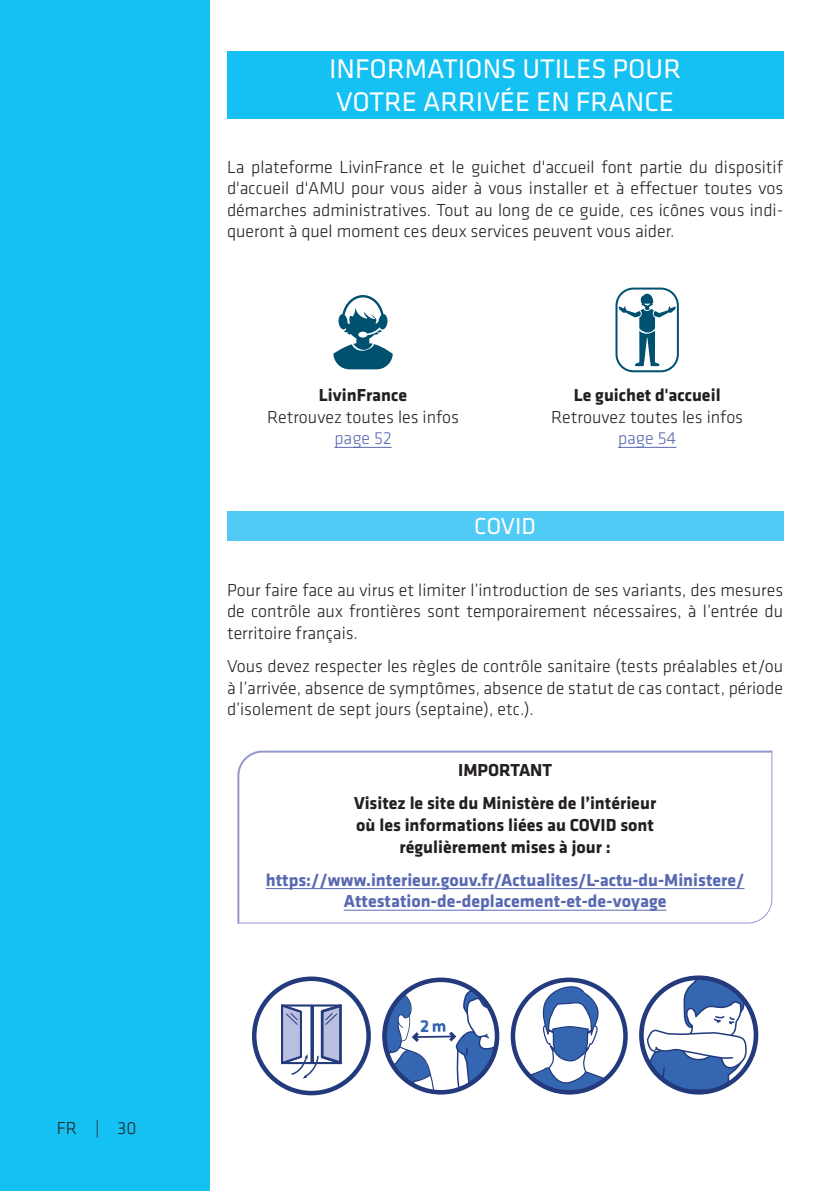
<style>
.page{position:relative;width:840px;height:1191px;background:#fff}
.page>*{position:absolute;margin:0;border:0;box-sizing:border-box;transform-origin:0 0}
.t1{font:28px/33.6px "Klavika Basic";color:#fff}
.t2{font:24px "Klavika Basic";letter-spacing:-.005em;color:#fff}
.t3{font:300 18px/21.6px "Klavika Basic";color:#231f20;text-align:justify}
.t4{font:700 18px/33px "Klavika Basic";color:#231f20;text-align:center}
.t5{font:700 18px/21.6px "Klavika Basic";color:#5969b1;text-align:center}
.t6{font:300 18px "Klavika Basic";color:#5969b1}
.t7{font:700 18px "Klavika Basic";color:#3566b1}
</style>
<div class="page">
<div style="left:227px;top:51px;width:555px;height:67px;background:#15c0f2"></div>
<hr style="left:334px;top:447px;width:57px;height:1px;background:#5969b1">
<hr style="left:617px;top:447px;width:59px;height:1px;background:#5969b1">
<div style="left:227px;top:511px;width:555px;height:29px;background:#51caf5"></div>
<svg style="left:237px;top:750px;width:535px;height:173px"></svg>
<hr style="left:265px;top:888px;width:479px;height:1px;background:#5969b1">
<hr style="left:343px;top:910px;width:323px;height:1px;background:#5969b1">
<div style="left:0;top:0;width:209px;height:1191px;background:#15c0f2"></div>
<svg style="left:334px;top:295px;width:57px;height:73px"></svg>
<div style="left:331px;top:287px;width:63px;height:84px;border:2px solid #fff;border-radius:17px"></div>
<svg style="left:616px;top:288px;width:61px;height:83px"></svg>
<svg style="left:618px;top:294px;width:57px;height:72px"></svg>
<div style="left:615px;top:287px;width:63px;height:85px;border:2px solid #005070;border-radius:17px"></div>
<svg style="left:252px;top:977px;width:118px;height:118px"></svg>
<div style="left:252px;top:976px;width:118px;height:119px;border:5px solid #233b7d;border-radius:50%"></div>
<svg style="left:281px;top:1002px;width:62px;height:76px"></svg>
<svg style="left:516px;top:986px;width:111px;height:108px"></svg>
<div style="left:510px;top:977px;width:117px;height:117px;border:5px solid #233b7d;border-radius:50%"></div>
<svg style="left:382px;top:983px;width:116px;height:110px"></svg>
<div style="left:382px;top:977px;width:117px;height:117px;border:5px solid #233b7d;border-radius:50%"></div>
<svg style="left:644px;top:976px;width:103px;height:115px"></svg>
<div style="left:638px;top:975px;width:119px;height:119px;border:5px solid #233b7d;border-radius:50%"></div>
<p class="t3" style="left:57px;top:1117px;width:81px">FR | 30</p>
<h1 class="t1" style="left:329px;top:51px;width:353px">INFORMATIONS UTILES POUR<br>VOTRE ARRIVÉE EN FRANCE</h1>
<p class="t3" style="left:227px;top:156px;width:557px">La plateforme LivinFrance et le guichet d'accueil font partie du dispositif d'accueil d'AMU pour vous aider à vous installer et à effectuer toutes vos démarches administratives. Tout au long de ce guide, ces icônes vous indi&shy;queront à quel moment ces deux services peuvent vous aider.</p>
<p class="t4" style="left:319px;top:378px;width:90px">LivinFrance</p>
<p class="t3" style="left:267px;top:406px;width:193px">Retrouvez toutes les infos</p>
<p class="t6" style="left:334px;top:427px;width:59px">page 52</p>
<p class="t4" style="left:573px;top:378px;width:148px">Le guichet d'accueil</p>
<p class="t3" style="left:551px;top:406px;width:193px">Retrouvez toutes les infos</p>
<p class="t6" style="left:617px;top:427px;width:60px">page 54</p>
<h2 class="t2" style="left:474px;top:511px;width:63px">COVID</h2>
<p class="t3" style="left:227px;top:579px;width:557px">Pour faire face au virus et limiter l’introduction de ses variants, des mesures de contrôle aux frontières sont temporairement nécessaires, à l’entrée du territoire français.</p>
<p class="t3" style="left:227px;top:655px;width:557px">Vous devez respecter les règles de contrôle sanitaire (tests préalables et/ou à l’arrivée, absence de symptômes, absence de statut de cas contact, période d’isolement de sept jours (septaine), etc.).</p>
<p class="t4" style="left:354px;top:753px;width:303px">IMPORTANT<br>Visitez le site du Ministère de l’intérieur</p>
<p class="t4" style="left:356px;top:813px;width:299px;line-height:21.6px">où les informations liées au COVID sont régulièrement mises à jour :</p>
<p class="t5" style="left:265px;top:868px;width:480px">https://www.interieur.gouv.fr/Actualites/L-actu-du-Ministere/<br>Attestation-de-deplacement-et-de-voyage</p>
<p class="t7" style="left:420px;top:1013px;width:11px">2</p>
</div>
